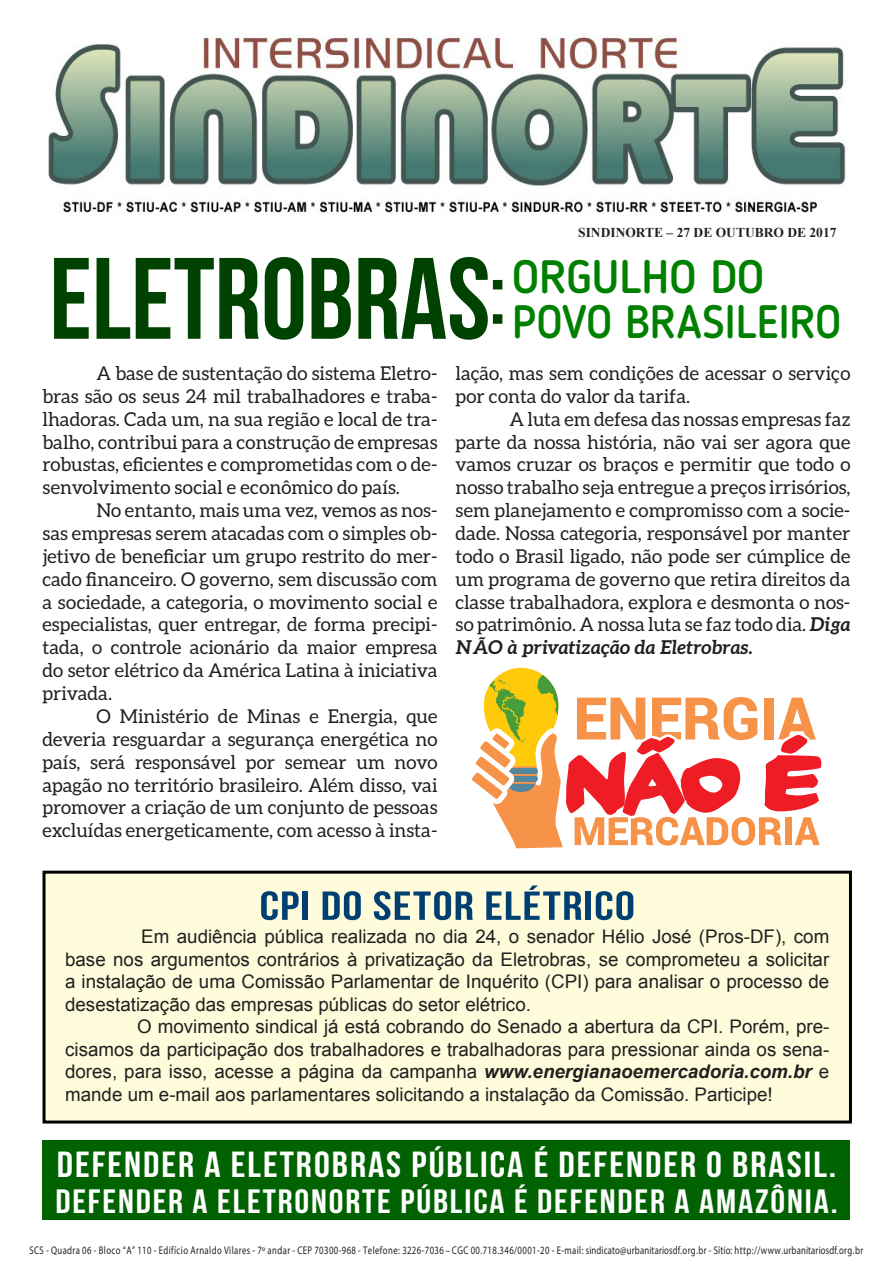
<style>
.page{position:relative;width:893px;height:1263px;background:#fff}
.page>*{position:absolute;margin:0;border:0;box-sizing:border-box;transform-origin:0 0}
.t1{font:700 115.5px "Bebas Neue";color:#004300}
.t2{font:500 46.5px "Blogger Sans";color:#008000;scale:.95 1}
.t3{font:500 46.5px "Blogger Sans";color:#008000}
.t4{font:700 40.5px "Bebas Neue";letter-spacing:.02em;color:#003f72;scale:1.25 1}
.t5{font:700 36.3px "Bebas Neue";letter-spacing:.05em;color:#fff;scale:1.1 1}
.t6{font:700 33.75px "Bebas Neue";letter-spacing:.05em;color:#fff;scale:1.1 1}
.t7{font:19.05px/22.8px "Aleo";color:#231f20;text-align:justify}
.t8{font:18.75px/22.5px "Arial";color:#231f20;text-align:justify}
.t9{font:700 13.5px "Times New Roman";color:#231f20}
.t10{font:11.25px "Myriad Pro";letter-spacing:.05em;color:#231f20;scale:.78 1}
.s1{font-size:90px}
.s2{font-weight:700;font-style:italic}
</style>
<div class="page">
<img style="left:48px;top:36px;width:798px;height:177px">
<div style="left:43px;top:1140px;width:807px;height:79px;background:#006200"></div>
<div style="left:43px;top:871px;width:809px;height:252px;background:#fffcdc;border:3px solid #000"></div>
<svg style="left:472px;top:668px;width:349px;height:180px"></svg>
<p class="t9" style="left:578px;top:223px;width:260px">SINDINORTE – 27 DE OUTUBRO DE 2017</p>
<p class="t1" style="left:49px;top:235px;width:458px">ELETROBRAS<span class="s1">:</span></p>
<p class="t3" style="left:512px;top:249px;width:253px">ORGULHO DO</p>
<p class="t2" style="left:512px;top:294px;width:348px">POVO BRASILEIRO</p>
<p class="t7" style="left:43px;top:362px;width:396px;text-indent:54px">A base de sustentação do sistema Eletro&shy;bras são os seus 24 mil trabalhadores e traba&shy;lhadoras. Cada um, na sua região e local de tra&shy;balho, contribui para a construção de empresas robustas, eficientes e comprometidas com o de&shy;senvolvimento social e econômico do país.</p>
<p class="t7" style="left:43px;top:499px;width:396px;text-indent:54px">No entanto, mais uma vez, vemos as nos&shy;sas empresas serem atacadas com o simples ob&shy;jetivo de beneficiar um grupo restrito do mer&shy;cado financeiro. O governo, sem discussão com a sociedade, a categoria, o movimento social e especialistas, quer entregar, de forma precipi&shy;tada, o controle acionário da maior empresa do setor elétrico da América Latina à iniciativa privada.</p>
<p class="t7" style="left:43px;top:704px;width:396px;text-indent:54px">O Ministério de Minas e Energia, que deveria resguardar a segurança energética no país, será responsável por semear um novo apagão no território brasileiro. Além disso, vai promover a criação de um conjunto de pessoas excluídas energeticamente, com acesso à insta-</p>
<p class="t7" style="left:455px;top:362px;width:396px">lação, mas sem condições de acessar o serviço por conta do valor da tarifa.</p>
<p class="t7" style="left:455px;top:407px;width:396px;text-indent:54px">A luta em defesa das nossas empresas faz parte da nossa história, não vai ser agora que vamos cruzar os braços e permitir que todo o nosso trabalho seja entregue a preços irrisórios, sem planejamento e compromisso com a socie&shy;dade. Nossa categoria, responsável por manter todo o Brasil ligado, não pode ser cúmplice de um programa de governo que retira direitos da classe trabalhadora, explora e desmonta o nos&shy;so patrimônio. A nossa luta se faz todo dia. <span class="s2">Diga NÃO à privatização da Eletrobras.</span></p>
<p class="t4" style="left:260px;top:884px;width:302px">CPI DO SETOR ELÉTRICO</p>
<p class="t8" style="left:65px;top:925px;width:766px;text-indent:76px">Em audiência pública realizada no dia 24, o senador Hélio José (Pros-DF), com base nos argumentos contrários à privatização da Eletrobras, se comprometeu a solicitar a instalação de uma Comissão Parlamentar de Inquérito (CPI) para analisar o processo de desestatização das empresas públicas do setor elétrico.</p>
<p class="t8" style="left:65px;top:1015px;width:766px;text-indent:72px">O movimento sindical já está cobrando do Senado a abertura da CPI. Porém, pre&shy;cisamos da participação dos trabalhadores e trabalhadoras para pressionar ainda os sena&shy;dores, para isso, acesse a página da campanha <span class="s2">www.energianaoemercadoria.com.br</span> e mande um e-mail aos parlamentares solicitando a instalação da Comissão. Participe!</p>
<p class="t5" style="left:57px;top:1144px;width:710px">DEFENDER A ELETROBRAS PÚBLICA É DEFENDER O BRASIL.</p>
<p class="t6" style="left:55px;top:1183px;width:713px">DEFENDER A ELETRONORTE PÚBLICA É DEFENDER A AMAZÔNIA.</p>
<p class="t10" style="left:29px;top:1243px;width:1070px">SCS - Quadra 06 - Bloco “A” 110 - Edifício Arnaldo Vilares - 7º andar - CEP 70300-968 - Telefone: 3226-7036 – CGC 00.718.346/0001-20 - E-mail: sindicato@urbanitariosdf.org.br - Sítio: http://www.urbanitariosdf.org.br</p>
</div>
